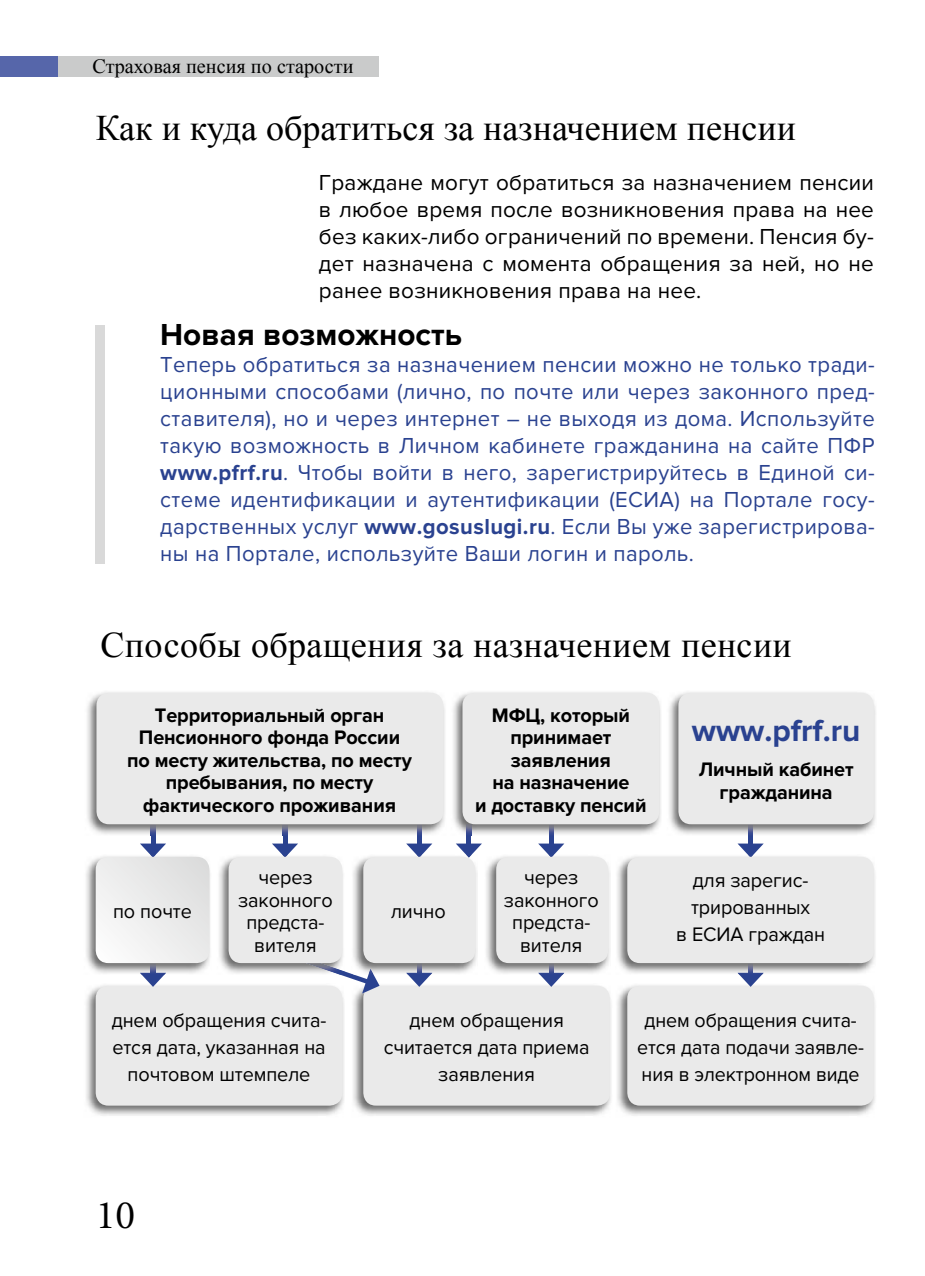
<style>
.page{position:relative;width:925px;height:1276px;background:#fff}
.page>*{position:absolute;margin:0;border:0;box-sizing:border-box;transform-origin:0 0}
.t1{font:40.5px "Minion Pro";color:#000}
.t2{font:36px "Times New Roman";color:#000}
.t3{font:700 31.5px "Proxima Nova";color:#000}
.t4{font:700 31.5px "Proxima Nova";color:#2a4290}
.t5{font:22.5px/27px "Proxima Nova";letter-spacing:.02em;color:#2a4290;text-align:justify}
.t6{font:22.5px/27px "Proxima Nova";letter-spacing:.01em;color:#000;text-align:justify}
.t7{font:20.25px/27px "Proxima Nova";letter-spacing:-.005em;color:#000;text-align:center}
.t8{font:700 20.25px/22.5px "Proxima Nova";letter-spacing:-.005em;color:#000;text-align:center}
.t9{font:20.25px "Times New Roman";color:#000}
.s1{font-weight:700}
</style>
<div class="page">
<img style="left:617px;top:985px;width:258px;height:131px">
<div style="left:627px;top:985px;width:247px;height:120px;background:#eaeaea;border-radius:13px"></div>
<img style="left:86px;top:985px;width:258px;height:131px">
<div style="left:96px;top:985px;width:246px;height:120px;background:#eaeaea;border-radius:13px"></div>
<img style="left:353px;top:984px;width:258px;height:132px">
<div style="left:363px;top:985px;width:247px;height:120px;background:#eaeaea;border-radius:13px"></div>
<svg style="left:738px;top:974px;width:25px;height:13px"></svg>
<div style="left:748px;top:824px;width:5px;height:23px;background:#2a4290"></div>
<svg style="left:538px;top:974px;width:26px;height:13px"></svg>
<hr style="left:283px;top:824px;width:4px;height:23px;background:#2a4290">
<svg style="left:406px;top:974px;width:26px;height:13px"></svg>
<hr style="left:417px;top:824px;width:4px;height:23px;background:#2a4290">
<hr style="left:549px;top:824px;width:4px;height:23px;background:#2a4290">
<hr style="left:467px;top:824px;width:4px;height:23px;background:#2a4290">
<svg style="left:141px;top:974px;width:24px;height:13px"></svg>
<hr style="left:151px;top:824px;width:4px;height:23px;background:#2a4290">
<img style="left:86px;top:856px;width:124px;height:118px">
<img style="left:151px;top:963px;width:4px;height:9px">
<img style="left:140px;top:972px;width:26px;height:2px">
<svg style="left:140px;top:843px;width:26px;height:14px"></svg>
<div style="left:96px;top:857px;width:113px;height:106px;background:linear-gradient(to right,#f6f6f6,#e2e2e2);border-radius:13px"></div>
<img style="left:219px;top:856px;width:124px;height:118px">
<svg style="left:272px;top:843px;width:26px;height:14px"></svg>
<div style="left:229px;top:857px;width:113px;height:106px;background:#eaeaea;border-radius:13px"></div>
<img style="left:486px;top:856px;width:124px;height:118px">
<img style="left:549px;top:963px;width:4px;height:9px">
<img style="left:538px;top:972px;width:26px;height:2px">
<svg style="left:538px;top:843px;width:26px;height:14px"></svg>
<div style="left:496px;top:857px;width:112px;height:106px;background:#eaeaea;border-radius:13px"></div>
<img style="left:353px;top:856px;width:125px;height:118px">
<svg style="left:284px;top:951px;width:95px;height:42px"></svg>
<img style="left:417px;top:963px;width:4px;height:9px">
<img style="left:406px;top:972px;width:26px;height:2px">
<svg style="left:406px;top:843px;width:26px;height:14px"></svg>
<svg style="left:456px;top:843px;width:26px;height:14px"></svg>
<div style="left:363px;top:857px;width:112px;height:106px;background:#eaeaea;border-radius:13px"></div>
<img style="left:617px;top:856px;width:258px;height:117px">
<img style="left:748px;top:963px;width:5px;height:9px">
<img style="left:737px;top:972px;width:27px;height:2px">
<svg style="left:737px;top:843px;width:27px;height:14px"></svg>
<div style="left:627px;top:857px;width:247px;height:106px;background:#eaeaea;border-radius:13px"></div>
<img style="left:453px;top:692px;width:208px;height:144px">
<svg style="left:549px;top:824px;width:4px;height:12px"></svg>
<svg style="left:467px;top:824px;width:4px;height:12px"></svg>
<div style="left:462px;top:693px;width:197px;height:131px;background:#eaeaea;border-radius:13px"></div>
<img style="left:87px;top:692px;width:358px;height:144px">
<svg style="left:283px;top:824px;width:4px;height:12px"></svg>
<svg style="left:417px;top:824px;width:4px;height:12px"></svg>
<svg style="left:151px;top:824px;width:4px;height:12px"></svg>
<div style="left:96px;top:693px;width:347px;height:131px;background:#eaeaea;border-radius:13px"></div>
<img style="left:669px;top:692px;width:207px;height:142px">
<svg style="left:748px;top:824px;width:5px;height:10px"></svg>
<div style="left:678px;top:693px;width:196px;height:131px;background:#eaeaea;border-radius:13px"></div>
<div style="left:96px;top:325px;width:9px;height:238px;background:#d9d9d9"></div>
<div style="left:0;top:56px;width:379px;height:21px;background:#cacbcb"></div>
<div style="left:0;top:56px;width:58px;height:21px;background:#5666aa"></div>
<p class="t9" style="left:92px;top:55px;width:262px">Страховая пенсия по старости</p>
<h2 class="t2" style="left:96px;top:108px;width:702px">Как и куда обратиться за назначением пенсии</h2>
<p class="t6" style="left:319px;top:171px;width:556px">Граждане могут обратиться за назначением пенсии в любое время после возникновения права на нее без каких-либо ограничений по времени. Пенсия бу&shy;дет назначена с момента обращения за ней, но не ранее возникновения права на нее.</p>
<h3 class="t3" style="left:160px;top:323px;width:303px">Новая возможность</h3>
<p class="t5" style="left:160px;top:353px;width:716px">Теперь обратиться за назначением пенсии можно не только тради&shy;ционными способами (лично, по почте или через законного пред&shy;ставителя), но и через интернет – не выходя из дома. Используйте такую возможность в Личном кабинете гражданина на сайте ПФР <span class="s1">www.pfrf.ru</span>. Чтобы войти в него, зарегистрируйтесь в Единой си&shy;стеме идентификации и аутентификации (ЕСИА) на Портале госу&shy;дарственных услуг <span class="s1">www.gosuslugi.ru</span>. Если Вы уже зарегистрирова&shy;ны на Портале, используйте Ваши логин и пароль.</p>
<h2 class="t2" style="left:100px;top:624px;width:693px">Способы обращения за назначением пенсии</h2>
<p class="t8" style="left:127px;top:705px;width:286px">Территориальный орган<br>Пенсионного фонда России по месту жительства, по месту пребывания, по месту фактического проживания</p>
<p class="t8" style="left:475px;top:705px;width:173px">МФЦ, который принимает заявления<br>на назначение<br>и доставку пенсий</p>
<h3 class="t4" style="left:692px;top:719px;width:170px">www.pfrf.ru</h3>
<p class="t8" style="left:699px;top:760px;width:156px">Личный кабинет гражданина</p>
<p class="t7" style="left:113px;top:899px;width:80px">по почте</p>
<p class="t7" style="left:238px;top:868px;width:96px;line-height:22.5px">через законного предста&shy;вителя</p>
<p class="t7" style="left:391px;top:899px;width:56px">лично</p>
<p class="t7" style="left:504px;top:868px;width:96px;line-height:22.5px">через законного предста&shy;вителя</p>
<p class="t7" style="left:112px;top:1008px;width:216px">днем обращения счита&shy;ется дата, указанная на почтовом штемпеле</p>
<p class="t7" style="left:384px;top:1008px;width:207px">днем обращения считается дата приема заявления</p>
<p class="t7" style="left:676px;top:869px;width:150px">для зарегис&shy;трированных<br>в ЕСИА граждан</p>
<p class="t7" style="left:637px;top:1008px;width:228px">днем обращения счита&shy;ется дата подачи заявле&shy;ния в электронном виде</p>
<h1 class="t1" style="left:96px;top:1199px;width:41px">10</h1>
</div>
